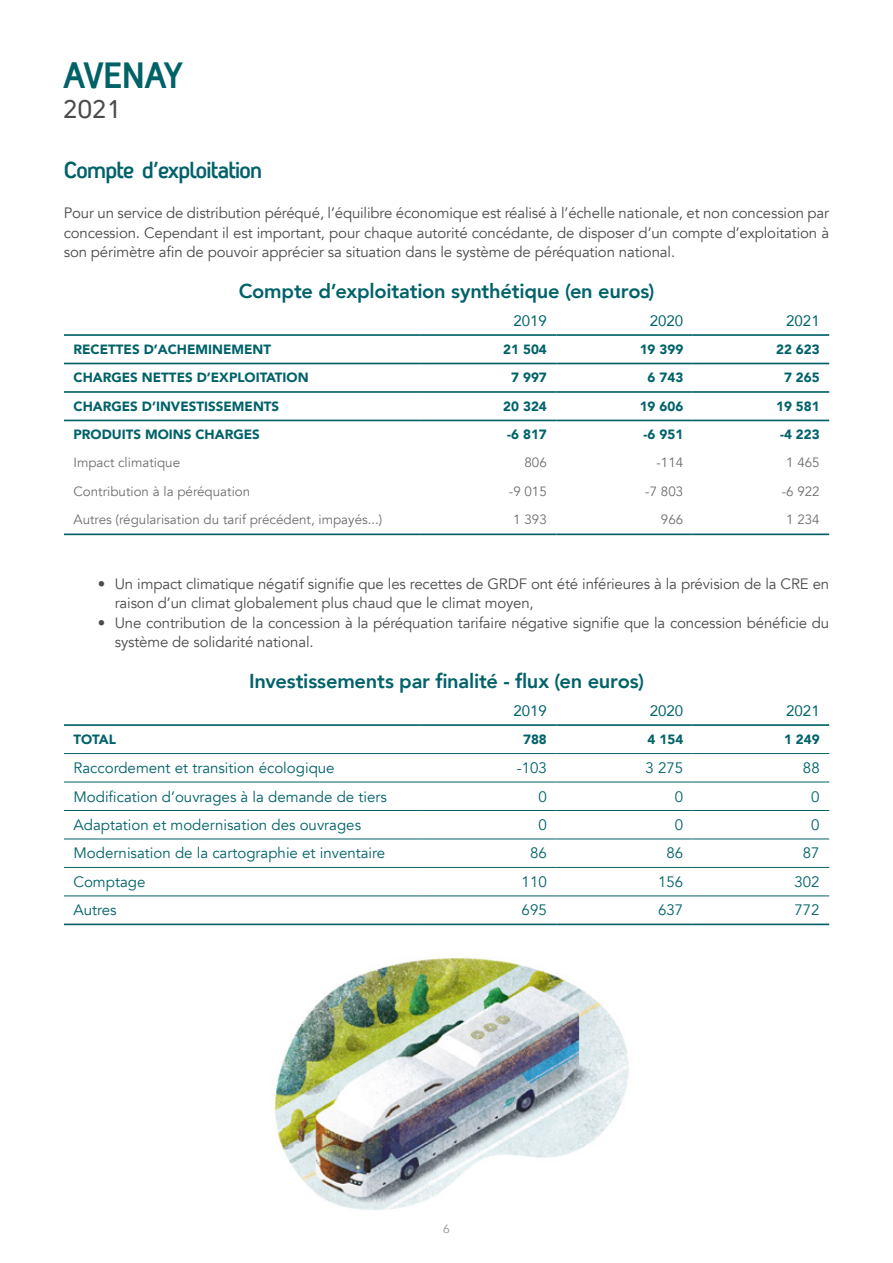
<style>
.page{position:relative;width:893px;height:1263px;background:#fff}
.page>*{position:absolute;margin:0;border:0;box-sizing:border-box;transform-origin:0 0}
.t1{font:700 35.55px "Antagometrica BTW01";letter-spacing:-.025em;color:#006267}
.t2{font:24.75px "Antagometrica BTW01 Regular 2";color:#4b4b4a}
.t3{font:700 22.5px "Antagometrica BTW01";letter-spacing:-.03em;color:#006269}
.t4{font:800 20.1px "Avenir";letter-spacing:-.01em;color:#006269}
.t5{font:15px/19.5px "Avenir";letter-spacing:-.01em;color:#4b4b4a}
.t6{font:15px "Avenir";color:#006269}
.t7{font:15px "Avenir";color:#006269}
.t8{font:900 13.35px "Avenir";color:#006269}
.t9{font:13.35px "Avenir";color:#6d6e71}
.t10{font:12px "Avenir";color:#9d9c9c}
</style>
<div class="page">
<svg style="left:64px;top:362px;width:765px;height:60px"></svg>
<hr style="left:64px;top:533px;width:356px;height:2px;background:#006267">
<hr style="left:420px;top:533px;width:136px;height:2px;background:#006267">
<hr style="left:556px;top:533px;width:137px;height:2px;background:#006267">
<hr style="left:693px;top:533px;width:136px;height:2px;background:#006267">
<hr style="left:64px;top:334px;width:356px;height:2px;background:#006267">
<hr style="left:420px;top:334px;width:136px;height:2px;background:#006267">
<hr style="left:556px;top:334px;width:137px;height:2px;background:#006267">
<hr style="left:693px;top:334px;width:136px;height:2px;background:#006267">
<hr style="left:64px;top:363px;width:356px;height:1px;background:#006267">
<hr style="left:420px;top:363px;width:136px;height:1px;background:#006267">
<hr style="left:556px;top:363px;width:137px;height:1px;background:#006267">
<hr style="left:693px;top:363px;width:136px;height:1px;background:#006267">
<hr style="left:64px;top:391px;width:356px;height:2px;background:#006267">
<hr style="left:420px;top:391px;width:136px;height:2px;background:#006267">
<hr style="left:556px;top:391px;width:137px;height:2px;background:#006267">
<hr style="left:693px;top:391px;width:136px;height:2px;background:#006267">
<hr style="left:64px;top:420px;width:356px;height:1px;background:#006267">
<hr style="left:420px;top:420px;width:136px;height:1px;background:#006267">
<hr style="left:556px;top:420px;width:137px;height:1px;background:#006267">
<hr style="left:693px;top:420px;width:136px;height:1px;background:#006267">
<svg style="left:64px;top:754px;width:765px;height:142px"></svg>
<hr style="left:64px;top:923px;width:356px;height:2px;background:#006267">
<hr style="left:420px;top:923px;width:136px;height:2px;background:#006267">
<hr style="left:556px;top:923px;width:137px;height:2px;background:#006267">
<hr style="left:693px;top:923px;width:136px;height:2px;background:#006267">
<hr style="left:64px;top:724px;width:356px;height:2px;background:#006267">
<hr style="left:420px;top:724px;width:136px;height:2px;background:#006267">
<hr style="left:556px;top:724px;width:137px;height:2px;background:#006267">
<hr style="left:693px;top:724px;width:136px;height:2px;background:#006267">
<hr style="left:64px;top:753px;width:356px;height:1px;background:#006267">
<hr style="left:420px;top:753px;width:136px;height:1px;background:#006267">
<hr style="left:556px;top:753px;width:137px;height:1px;background:#006267">
<hr style="left:693px;top:753px;width:136px;height:1px;background:#006267">
<hr style="left:64px;top:782px;width:356px;height:1px;background:#006267">
<hr style="left:420px;top:782px;width:136px;height:1px;background:#006267">
<hr style="left:556px;top:782px;width:137px;height:1px;background:#006267">
<hr style="left:693px;top:782px;width:136px;height:1px;background:#006267">
<hr style="left:64px;top:810px;width:356px;height:1px;background:#006267">
<hr style="left:420px;top:810px;width:136px;height:1px;background:#006267">
<hr style="left:556px;top:810px;width:137px;height:1px;background:#006267">
<hr style="left:693px;top:810px;width:136px;height:1px;background:#006267">
<hr style="left:64px;top:839px;width:356px;height:1px;background:#006267">
<hr style="left:420px;top:839px;width:136px;height:1px;background:#006267">
<hr style="left:556px;top:839px;width:137px;height:1px;background:#006267">
<hr style="left:693px;top:839px;width:136px;height:1px;background:#006267">
<hr style="left:64px;top:867px;width:356px;height:1px;background:#006267">
<hr style="left:420px;top:867px;width:136px;height:1px;background:#006267">
<hr style="left:556px;top:867px;width:137px;height:1px;background:#006267">
<hr style="left:693px;top:867px;width:136px;height:1px;background:#006267">
<hr style="left:64px;top:896px;width:356px;height:1px;background:#006267">
<hr style="left:420px;top:896px;width:136px;height:1px;background:#006267">
<hr style="left:556px;top:896px;width:137px;height:1px;background:#006267">
<hr style="left:693px;top:896px;width:136px;height:1px;background:#006267">
<img style="left:272px;top:957px;width:357px;height:253px">
<h1 class="t1" style="left:63px;top:54px;width:121px">AVENAY</h1>
<h2 class="t2" style="left:63px;top:95px;width:60px">2021</h2>
<h3 class="t3" style="left:64px;top:157px;width:200px">Compte d’exploitation</h3>
<p class="t5" style="left:64px;top:204px;width:767px;text-align:justify">Pour un service de distribution péréqué, l’équilibre économique est réalisé à l’échelle nationale, et non concession par concession. Cependant il est important, pour chaque autorité concédante, de disposer d’un compte d’exploitation à son périmètre afin de pouvoir apprécier sa situation dans le système de péréquation national.</p>
<h3 class="t4" style="left:239px;top:275px;width:417px">Compte d’exploitation synthétique (en euros)</h3>
<p class="t7" style="left:513px;top:309px;width:35px">2019</p>
<p class="t7" style="left:650px;top:309px;width:35px">2020</p>
<p class="t7" style="left:786px;top:309px;width:35px">2021</p>
<p class="t8" style="left:73px;top:338px;width:199px">RECETTES D’ACHEMINEMENT</p>
<p class="t8" style="left:503px;top:338px;width:45px">21 504</p>
<p class="t8" style="left:640px;top:338px;width:45px">19 399</p>
<p class="t8" style="left:776px;top:338px;width:45px">22 623</p>
<p class="t8" style="left:73px;top:366px;width:237px">CHARGES NETTES D’EXPLOITATION</p>
<p class="t8" style="left:511px;top:366px;width:37px">7 997</p>
<p class="t8" style="left:648px;top:366px;width:37px">6 743</p>
<p class="t8" style="left:784px;top:366px;width:37px">7 265</p>
<p class="t8" style="left:73px;top:395px;width:207px">CHARGES D’INVESTISSEMENTS</p>
<p class="t8" style="left:503px;top:395px;width:45px">20 324</p>
<p class="t8" style="left:640px;top:395px;width:45px">19 606</p>
<p class="t8" style="left:776px;top:395px;width:45px">19 581</p>
<p class="t8" style="left:73px;top:423px;width:188px">PRODUITS MOINS CHARGES</p>
<p class="t8" style="left:507px;top:423px;width:41px">-6 817</p>
<p class="t8" style="left:644px;top:423px;width:41px">-6 951</p>
<p class="t8" style="left:780px;top:423px;width:41px">-4 223</p>
<p class="t9" style="left:73px;top:455px;width:108px">Impact climatique</p>
<p class="t9" style="left:524px;top:455px;width:24px">806</p>
<p class="t9" style="left:656px;top:455px;width:28px">-114</p>
<p class="t9" style="left:786px;top:455px;width:35px">1 465</p>
<p class="t9" style="left:73px;top:483px;width:178px">Contribution à la péréquation</p>
<p class="t9" style="left:509px;top:483px;width:39px">-9 015</p>
<p class="t9" style="left:645px;top:483px;width:39px">-7 803</p>
<p class="t9" style="left:782px;top:483px;width:39px">-6 922</p>
<p class="t9" style="left:73px;top:512px;width:310px">Autres (régularisation du tarif précédent, impayés...)</p>
<p class="t9" style="left:513px;top:512px;width:35px">1 393</p>
<p class="t9" style="left:661px;top:512px;width:24px">966</p>
<p class="t9" style="left:786px;top:512px;width:35px">1 234</p>
<p class="t5" style="left:115px;top:574px;width:716px;text-indent:-17px">• Un impact climatique négatif signifie que les recettes de GRDF ont été inférieures à la prévision de la CRE en raison d’un climat globalement plus chaud que le climat moyen,</p>
<p class="t5" style="left:115px;top:613px;width:716px;text-indent:-17px">• Une contribution de la concession à la péréquation tarifaire négative signifie que la concession bénéficie du système de solidarité national.</p>
<h3 class="t4" style="left:249px;top:665px;width:396px">Investissements par finalité - flux (en euros)</h3>
<p class="t7" style="left:513px;top:699px;width:35px">2019</p>
<p class="t7" style="left:650px;top:699px;width:35px">2020</p>
<p class="t7" style="left:786px;top:699px;width:35px">2021</p>
<p class="t8" style="left:73px;top:728px;width:44px">TOTAL</p>
<p class="t8" style="left:523px;top:728px;width:25px">788</p>
<p class="t8" style="left:648px;top:728px;width:37px">4 154</p>
<p class="t8" style="left:784px;top:728px;width:37px">1 249</p>
<p class="t6" style="left:73px;top:759px;width:263px">Raccordement et transition écologique</p>
<p class="t6" style="left:517px;top:759px;width:32px">-103</p>
<p class="t6" style="left:646px;top:759px;width:39px">3 275</p>
<p class="t6" style="left:803px;top:759px;width:18px">88</p>
<p class="t6" style="left:73px;top:787px;width:315px">Modification d’ouvrages à la demande de tiers</p>
<p class="t6" style="left:538px;top:787px;width:10px">0</p>
<p class="t6" style="left:675px;top:787px;width:10px">0</p>
<p class="t6" style="left:811px;top:787px;width:10px">0</p>
<p class="t6" style="left:73px;top:816px;width:289px">Adaptation et modernisation des ouvrages</p>
<p class="t6" style="left:538px;top:816px;width:10px">0</p>
<p class="t6" style="left:675px;top:816px;width:10px">0</p>
<p class="t6" style="left:811px;top:816px;width:10px">0</p>
<p class="t6" style="left:73px;top:844px;width:313px">Modernisation de la cartographie et inventaire</p>
<p class="t6" style="left:530px;top:844px;width:18px">86</p>
<p class="t6" style="left:666px;top:844px;width:18px">86</p>
<p class="t6" style="left:803px;top:844px;width:18px">87</p>
<p class="t6" style="left:73px;top:873px;width:73px">Comptage</p>
<p class="t6" style="left:522px;top:873px;width:27px">110</p>
<p class="t6" style="left:658px;top:873px;width:27px">156</p>
<p class="t6" style="left:794px;top:873px;width:27px">302</p>
<p class="t6" style="left:73px;top:901px;width:45px">Autres</p>
<p class="t6" style="left:522px;top:901px;width:27px">695</p>
<p class="t6" style="left:658px;top:901px;width:27px">637</p>
<p class="t6" style="left:794px;top:901px;width:27px">772</p>
<p class="t10" style="left:443px;top:1219px;width:8px">6</p>
</div>
